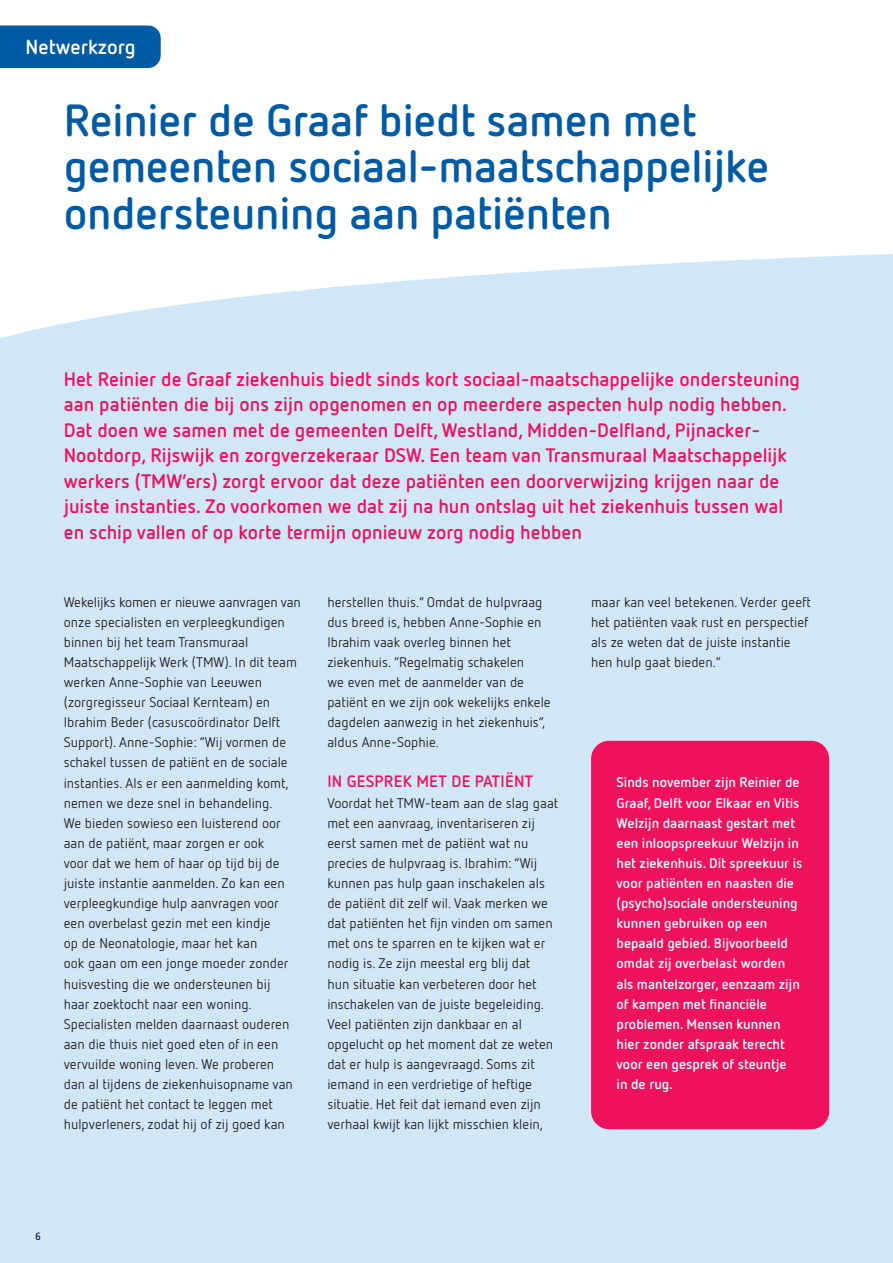
<style>
.page{position:relative;width:893px;height:1263px;background:#fff}
.page>*{position:absolute;margin:0;border:0;box-sizing:border-box;transform-origin:0 0}
.t1{font:700 45px/46.5px "Netto Pro";letter-spacing:-.005em;color:#015aa4}
.t2{font:700 20.25px "Netto Pro";color:#fff}
.t3{font:700 19.5px/25.5px "Netto Pro";color:#ed115e}
.t4{font:700 16.5px "Netto Pro";letter-spacing:.01em;color:#ed115e}
.t5{font:13.95px/20.1px "Netto Pro";color:#231f20}
.t6{font:700 13.95px/20.1px "Netto Pro";color:#fff}
.t7{font:700 10.5px "Netto Pro";color:#231f20}
</style>
<div class="page">
<div style="left:0;top:254px;width:893px;height:1009px;background:#d1e7f7"></div>
<div style="left:0;top:26px;width:161px;height:42px;background:#015aa4"></div>
<div style="left:591px;top:741px;width:238px;height:388px;background:#ed115e;border-radius:18px"></div>
<h2 class="t2" style="left:26px;top:33px;width:112px">Netwerkzorg</h2>
<h1 class="t1" style="left:64px;top:95px;width:707px">Reinier de Graaf biedt samen met gemeenten sociaal-maatschappelijke ondersteuning aan patiënten</h1>
<p class="t3" style="left:64px;top:365px;width:738px">Het Reinier de Graaf ziekenhuis biedt sinds kort sociaal-maatschappelijke ondersteuning aan patiënten die bij ons zijn opgenomen en op meerdere aspecten hulp nodig hebben.<br>Dat doen we samen met de gemeenten Delft, Westland, Midden-Delfland, Pijnacker-Nootdorp, Rijswijk en zorgverzekeraar DSW. Een team van Transmuraal Maatschappelijk werkers (TMW’ers) zorgt ervoor dat deze patiënten een doorverwijzing krijgen naar de juiste instanties. Zo voorkomen we dat zij na hun ontslag uit het ziekenhuis tussen wal en schip vallen of op korte termijn opnieuw zorg nodig hebben</p>
<p class="t5" style="left:64px;top:591px;width:239px">Wekelijks komen er nieuwe aanvragen van onze specialisten en verpleegkundigen binnen bij het team Transmuraal Maatschappelijk Werk (TMW). In dit team werken Anne-Sophie van Leeuwen (zorgregisseur Sociaal Kernteam) en Ibrahim Beder (casuscoördinator Delft Support). Anne-Sophie: “Wij vormen de schakel tussen de patiënt en de sociale instanties. Als er een aanmelding komt, nemen we deze snel in behandeling.<br>We bieden sowieso een luisterend oor aan de patiënt, maar zorgen er ook<br>voor dat we hem of haar op tijd bij de juiste instantie aanmelden. Zo kan een verpleegkundige hulp aanvragen voor een overbelast gezin met een kindje<br>op de Neonatologie, maar het kan<br>ook gaan om een jonge moeder zonder huisvesting die we ondersteunen bij<br>haar zoektocht naar een woning.<br>Specialisten melden daarnaast ouderen aan die thuis niet goed eten of in een vervuilde woning leven. We proberen<br>dan al tijdens de ziekenhuisopname van de patiënt het contact te leggen met hulpverleners, zodat hij of zij goed kan</p>
<p class="t5" style="left:327px;top:591px;width:225px">herstellen thuis.” Omdat de hulpvraag dus breed is, hebben Anne-Sophie en Ibrahim vaak overleg binnen het ziekenhuis. “Regelmatig schakelen<br>we even met de aanmelder van de patiënt en we zijn ook wekelijks enkele dagdelen aanwezig in het ziekenhuis”, aldus Anne-Sophie.</p>
<p class="t4" style="left:327px;top:771px;width:207px">IN GESPREK MET DE PATIËNT</p>
<p class="t5" style="left:327px;top:792px;width:232px">Voordat het TMW-team aan de slag gaat met een aanvraag, inventariseren zij eerst samen met de patiënt wat nu precies de hulpvraag is. Ibrahim: “Wij kunnen pas hulp gaan inschakelen als de patiënt dit zelf wil. Vaak merken we dat patiënten het fijn vinden om samen met ons te sparren en te kijken wat er nodig is. Ze zijn meestal erg blij dat<br>hun situatie kan verbeteren door het inschakelen van de juiste begeleiding.<br>Veel patiënten zijn dankbaar en al opgelucht op het moment dat ze weten dat er hulp is aangevraagd. Soms zit iemand in een verdrietige of heftige situatie. Het feit dat iemand even zijn verhaal kwijt kan lijkt misschien klein,</p>
<p class="t5" style="left:591px;top:591px;width:221px">maar kan veel betekenen. Verder geeft het patiënten vaak rust en perspectief als ze weten dat de juiste instantie hen hulp gaat bieden.”</p>
<p class="t6" style="left:617px;top:772px;width:187px">Sinds november zijn Reinier de<br>Graaf, Delft voor Elkaar en Vitis<br>Welzijn daarnaast gestart met een inloopspreekuur Welzijn in het ziekenhuis. Dit spreekuur is voor patiënten en naasten die (psycho)sociale ondersteuning kunnen gebruiken op een bepaald gebied. Bijvoorbeeld omdat zij overbelast worden als mantelzorger, eenzaam zijn of kampen met financiële problemen. Mensen kunnen hier zonder afspraak terecht voor een gesprek of steuntje<br>in de rug.</p>
<p class="t7" style="left:35px;top:1229px;width:7px">6</p>
</div>
